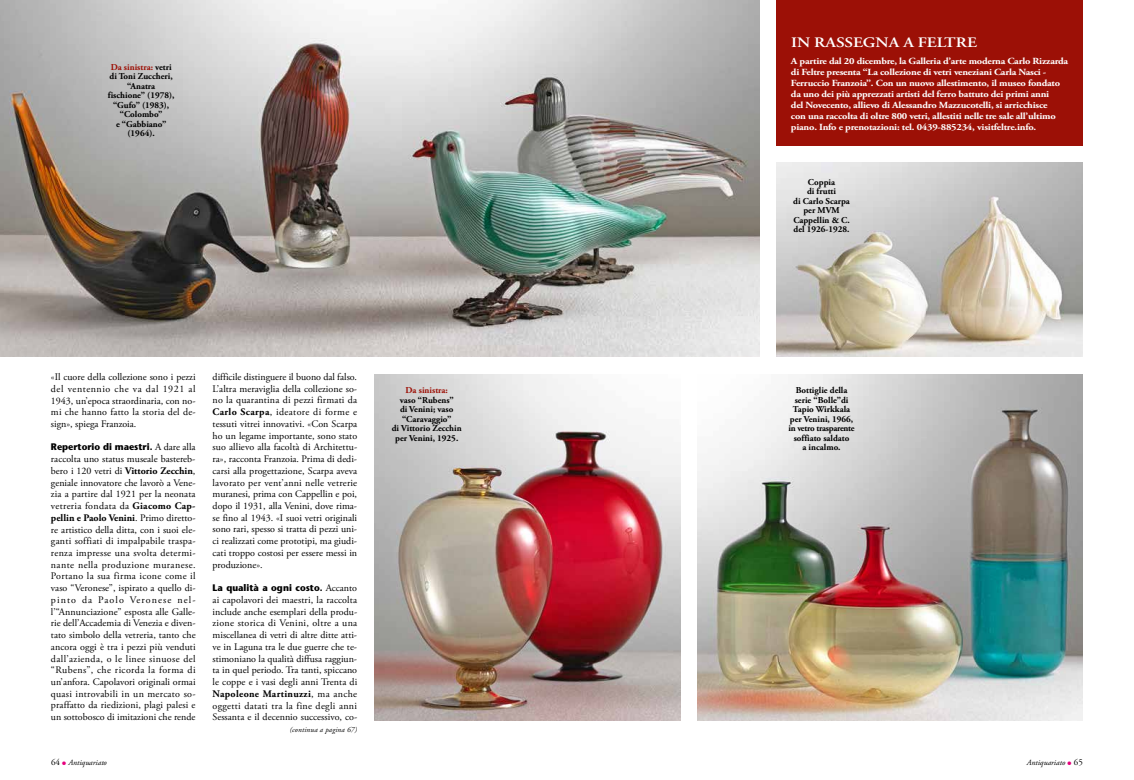
<style>
.page{position:relative;width:1134px;height:780px;background:#fff}
.page>*{position:absolute;margin:0;border:0;box-sizing:border-box;transform-origin:0 0}
.t1{font:600 14.4px "Adobe Garamond Pro";color:#fff;scale:1.18 1}
.t2{font:10px/11.7px "Adobe Garamond Pro";color:#000;text-align:justify}
.t3{font:700 9.5px "Stone Sans Std";color:#000;scale:.95 1}
.t4{font:700 9.4px/11px "Adobe Garamond Pro";letter-spacing:-.02em;color:#fff;scale:1.12 1}
.t5{font:700 9px/9.5px "Adobe Garamond Pro";color:#000;text-align:center}
.t6{font:700 9px "Adobe Garamond Pro";color:#9c1006}
.t7{font:italic 8px "Adobe Garamond Pro";color:#000}
.t8{font:italic 7.5px "Adobe Garamond Pro";letter-spacing:.02em;color:#000}
.s1{color:#9c1006}
.s2{font-family:"Adobe Garamond Pro";font-weight:400;font-size:10px}
.s3{font-weight:700}
.s4{font-style:normal;font-size:9px}
.s5{color:#e6007d}
</style>
<div class="page">
<img style="left:0;top:0;width:760px;height:356px">
<img style="left:697px;top:374px;width:386px;height:346px">
<img style="left:777px;top:162px;width:306px;height:194px">
<img style="left:374px;top:375px;width:306px;height:345px">
<div style="left:777px;top:0;width:306px;height:145px;background:#9c1006"></div>
<p class="t5" style="left:108px;top:62px;width:68px"><span class="s1">Da sinistra:</span> vetri di Toni Zuccheri, “Anatra fischione” (1978), “Gufo” (1983), “Colombo”<br>e “Gabbiano” (1964).</p>
<p class="t2" style="left:51px;top:371px;width:146px">«Il cuore della collezione sono i pezzi del ventennio che va dal 1921 al 1943, un’epoca straordinaria, con no&shy;mi che hanno fatto la storia del de&shy;sign», spiega Franzoia.</p>
<p class="t3" style="left:51px;top:441px;width:154px">Repertorio di maestri. <span class="s2">A dare alla</span></p>
<p class="t2" style="left:51px;top:453px;width:146px">raccolta uno status museale bastereb&shy;bero i 120 vetri di <span class="s3">Vittorio Zecchin</span>, geniale innovatore che lavorò a Vene&shy;zia a partire dal 1921 per la neonata vetreria fondata da <span class="s3">Giacomo Cap&shy;pellin e Paolo Venini</span>. Primo diretto&shy;re artistico della ditta, con i suoi ele&shy;ganti soffiati di impalpabile traspa&shy;renza impresse una svolta determi&shy;nante nella produzione muranese.<br>Portano la sua firma icone come il vaso “Veronese”, ispirato a quello di&shy;pinto da Paolo Veronese nel&shy;l’“Annunciazione” esposta alle Galle&shy;rie dell’Accademia di Venezia e diven&shy;tato simbolo della vetreria, tanto che ancora oggi è tra i pezzi più venduti dall’azienda, o le linee sinuose del “Rubens”, che ricorda la forma di un’anfora. Capolavori originali ormai quasi introvabili in un mercato so&shy;praffatto da riedizioni, plagi palesi e un sottobosco di imitazioni che rende</p>
<p class="t2" style="left:213px;top:371px;width:146px">difficile distinguere il buono dal falso.<br>L’altra meraviglia della collezione so&shy;no la quarantina di pezzi firmati da <span class="s3">Carlo Scarpa</span>, ideatore di forme e tessuti vitrei innovativi. «Con Scarpa ho un legame importante, sono stato suo allievo alla facoltà di Architettu&shy;ra», racconta Franzoia. Prima di dedi&shy;carsi alla progettazione, Scarpa aveva lavorato per vent’anni nelle vetrerie muranesi, prima con Cappellin e poi, dopo il 1931, alla Venini, dove rima&shy;se fino al 1943. «I suoi vetri originali sono rari, spesso si tratta di pezzi uni&shy;ci realizzati come prototipi, ma giudi&shy;cati troppo costosi per essere messi in produzione».</p>
<p class="t3" style="left:213px;top:582px;width:154px">La qualità a ogni costo. <span class="s2">Accanto</span></p>
<p class="t2" style="left:213px;top:594px;width:146px">ai capolavori dei maestri, la raccolta include anche esemplari della produ&shy;zione storica di Venini, oltre a una miscellanea di vetri di altre ditte atti&shy;ve in Laguna tra le due guerre che te&shy;stimoniano la qualità diffusa raggiun&shy;ta in quel periodo. Tra tanti, spiccano le coppe e i vasi degli anni Trenta di <span class="s3">Napoleone Martinuzzi</span>, ma anche oggetti datati tra la fine degli anni Sessanta e il decennio successivo, co-</p>
<p class="t8" style="left:290px;top:725px;width:69px">(continua a pagina 67)</p>
<p class="t6" style="left:406px;top:385px;width:44px">Da sinistra:</p>
<p class="t5" style="left:392px;top:395px;width:71px">vaso “Rubens”<br>di Venini; vaso “Caravaggio”<br>di Vittorio Zecchin per Venini, 1925.</p>
<h1 class="t1" style="left:791px;top:35px;width:159px">IN RASSEGNA A FELTRE</h1>
<p class="t4" style="left:791px;top:55px;width:249px">A partire dal 20 dicembre, la Galleria d’arte moderna Carlo Rizzarda di Feltre presenta “La collezione di vetri veneziani Carla Nasci - Ferruccio Franzoia”. Con un nuovo allestimento, il museo fondato da uno dei più apprezzati artisti del ferro battuto dei primi anni<br>del Novecento, allievo di Alessandro Mazzucotelli, si arricchisce<br>con una raccolta di oltre 800 vetri, allestiti nelle tre sale all’ultimo piano. Info e prenotazioni: tel. 0439-885234, visitfeltre.info.</p>
<p class="t5" style="left:793px;top:177px;width:58px">Coppia<br>di frutti<br>di Carlo Scarpa per MVM<br>Cappellin &amp; C. del 1926-1928.</p>
<p class="t5" style="left:788px;top:385px;width:68px">Bottiglie della serie “Bolle”di<br>Tapio Wirkkala per Venini, 1966, in vetro trasparente soffiato saldato<br>a incalmo.</p>
<p class="t7" style="left:51px;top:757px;width:57px"><span class="s4">64</span> <span class="s5">●</span> Antiquariato</p>
<p class="t7" style="left:1027px;top:757px;width:58px">Antiquariato <span class="s5">●</span> <span class="s4">65</span></p>
</div>
